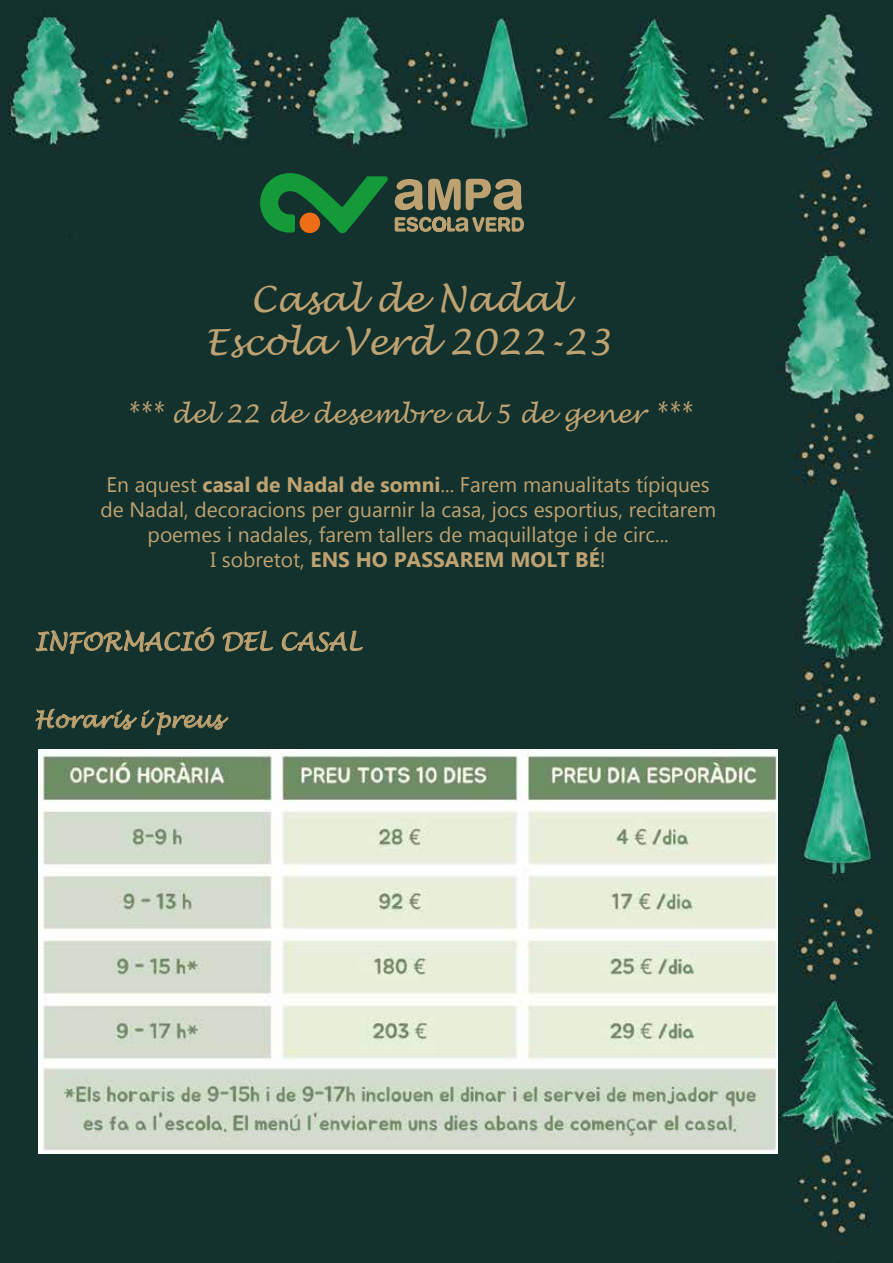
<style>
.page{position:relative;width:893px;height:1263px;background:#fff}
.page>*{position:absolute;margin:0;border:0;box-sizing:border-box;transform-origin:0 0}
.t1{font:italic 36px/43.2px "Lucida Handwriting";color:#bfa271;text-align:center}
.t2{font:italic 25.5px "Lucida Handwriting";color:#bfa271}
.t3{font:italic 24px "Lucida Handwriting";color:#bfa271}
.t4{font:italic 22.5px "Lucida Handwriting";color:#bfa271}
.t5{font:21px/25.2px "Gadugi";color:#bfa271;text-align:center}
.s1{font-weight:700}
</style>
<div class="page">
<img style="left:0;top:0;width:893px;height:1263px">
<svg style="left:36px;top:627px;width:179px;height:27px;background:#37493b"></svg>
<svg style="left:222px;top:630px;width:52px;height:22px"></svg>
<svg style="left:282px;top:630px;width:81px;height:22px;background:#3b4c3c"></svg>
<svg style="left:35px;top:709px;width:193px;height:26px;background:#34483a"></svg>
<svg style="left:260px;top:173px;width:128px;height:60px;background:#1c6431"></svg>
<svg style="left:395px;top:179px;width:127px;height:31px;background:#7a7556"></svg>
<svg style="left:395px;top:217px;width:129px;height:15px;background:#767254"></svg>
<img style="left:39px;top:750px;width:739px;height:403px">
<h1 class="t1" style="left:205px;top:279px;width:408px">Casal de Nadal<br>Escola Verd 2022-23</h1>
<p class="t2" style="left:126px;top:399px;width:567px">*** del 22 de desembre al 5 de gener ***</p>
<p class="t5" style="left:100px;top:471px;width:617px">En aquest <span class="s1">casal de Nadal de somni</span>... Farem manualitats típiques de Nadal, decoracions per guarnir la casa, jocs esportius, recitarem poemes i nadales, farem tallers de maquillatge i de circ...<br>I sobretot, <span class="s1">ENS HO PASSAREM MOLT BÉ</span>!</p>
<p class="t3" style="left:34px;top:627px;width:329px">INFORMACIÓ DEL CASAL</p>
<p class="t4" style="left:34px;top:706px;width:189px">Horaris i preus</p>
</div>
